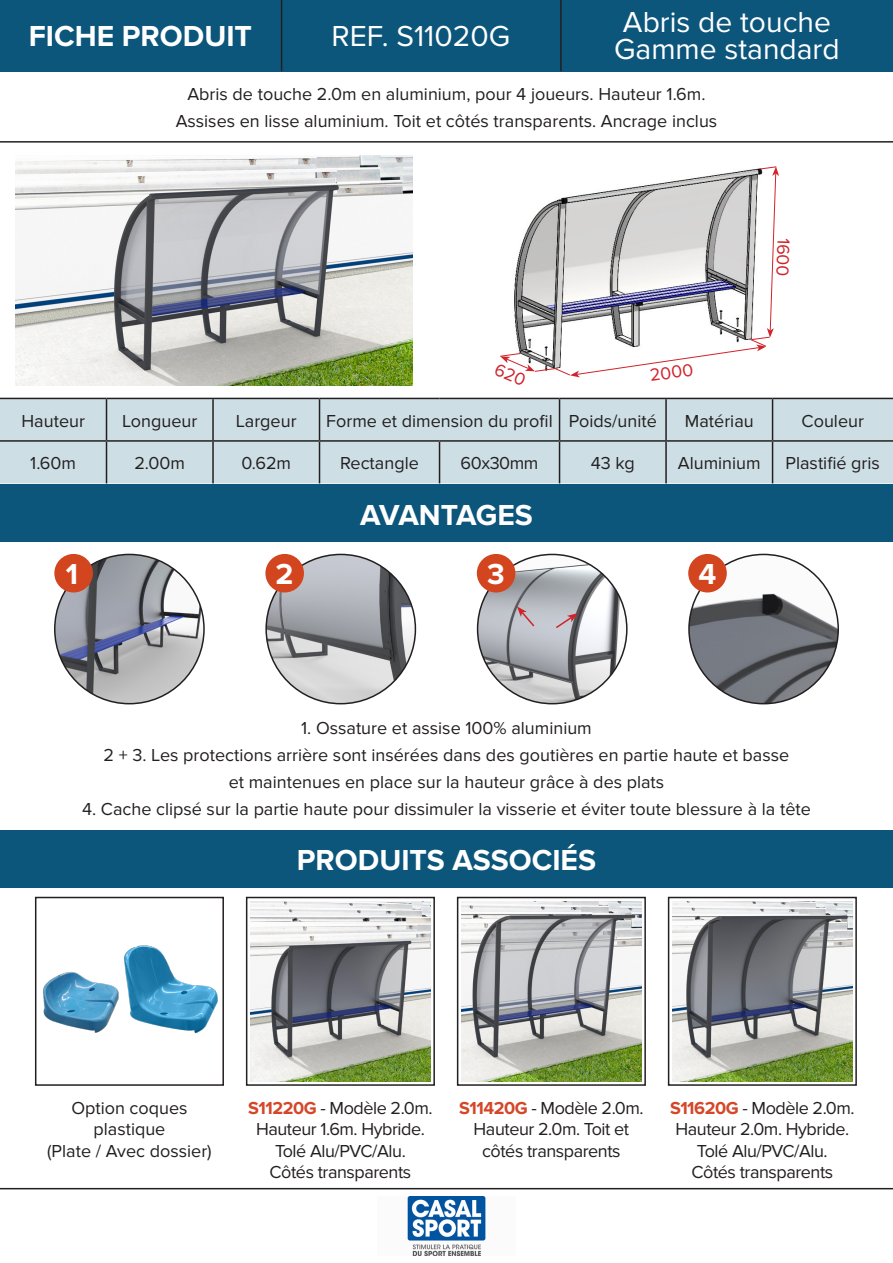
<style>
.page{position:relative;width:893px;height:1263px;background:#fff}
.page>*{position:absolute;margin:0;border:0;box-sizing:border-box;transform-origin:0 0}
.t1{font:700 30px "Proxima Nova";color:#fff}
.t2{font:30px "Proxima Nova";color:#fff}
.t3{font:18px "Proxima Nova";color:#231f20}
.t4{font:18px/21.6px "Proxima Nova";letter-spacing:-.025em;color:#231f20;text-align:center}
.t5{font:18px "Proxima Nova";color:#d1232a}
.s1{font-weight:700;color:#d44728}
</style>
<div class="page">
<div style="left:0;top:0;width:893px;height:71px;background:#0c567c"></div>
<div style="left:0;top:484px;width:893px;height:57px;background:#0c567c"></div>
<div style="left:0;top:830px;width:893px;height:57px;background:#0c567c"></div>
<hr style="left:281px;top:0;width:1px;height:71px;background:#231f20">
<hr style="left:560px;top:0;width:2px;height:71px;background:#231f20">
<img style="left:407px;top:1197px;width:79px;height:59px">
<hr style="left:0;top:1188px;width:893px;height:1px;background:#231f20">
<hr style="left:0;top:141px;width:893px;height:2px;background:#231f20">
<div style="left:0;top:399px;width:893px;height:84px;background:#cddfe5"></div>
<hr style="left:106px;top:399px;width:1px;height:41px;background:#231f20">
<hr style="left:212px;top:399px;width:2px;height:41px;background:#231f20">
<hr style="left:319px;top:399px;width:1px;height:41px;background:#231f20">
<hr style="left:559px;top:399px;width:1px;height:41px;background:#231f20">
<hr style="left:665px;top:399px;width:2px;height:41px;background:#231f20">
<hr style="left:772px;top:399px;width:1px;height:41px;background:#231f20">
<hr style="left:0;top:440px;width:106px;height:2px;background:#231f20">
<hr style="left:106px;top:440px;width:107px;height:2px;background:#231f20">
<hr style="left:106px;top:442px;width:1px;height:41px;background:#231f20">
<hr style="left:213px;top:440px;width:107px;height:2px;background:#231f20">
<hr style="left:212px;top:442px;width:2px;height:41px;background:#231f20">
<hr style="left:320px;top:440px;width:120px;height:2px;background:#231f20">
<hr style="left:319px;top:442px;width:1px;height:41px;background:#231f20">
<hr style="left:440px;top:440px;width:120px;height:2px;background:#231f20">
<hr style="left:439px;top:442px;width:1px;height:41px;background:#231f20">
<hr style="left:560px;top:440px;width:106px;height:2px;background:#231f20">
<hr style="left:559px;top:442px;width:1px;height:41px;background:#231f20">
<hr style="left:666px;top:440px;width:106px;height:2px;background:#231f20">
<hr style="left:665px;top:442px;width:2px;height:41px;background:#231f20">
<hr style="left:772px;top:440px;width:121px;height:2px;background:#231f20">
<hr style="left:772px;top:442px;width:1px;height:41px;background:#231f20">
<hr style="left:0;top:398px;width:106px;height:1px;background:#231f20">
<hr style="left:106px;top:398px;width:107px;height:1px;background:#231f20">
<hr style="left:213px;top:398px;width:107px;height:1px;background:#231f20">
<hr style="left:320px;top:398px;width:120px;height:1px;background:#231f20">
<hr style="left:440px;top:398px;width:120px;height:1px;background:#231f20">
<hr style="left:560px;top:398px;width:106px;height:1px;background:#231f20">
<hr style="left:666px;top:398px;width:106px;height:1px;background:#231f20">
<hr style="left:772px;top:398px;width:121px;height:1px;background:#231f20">
<div style="left:246px;top:897px;width:189px;height:189px;border:2px solid #231f20"></div>
<img style="left:251px;top:901px;width:179px;height:180px">
<div style="left:457px;top:897px;width:189px;height:189px;border:2px solid #231f20"></div>
<img style="left:462px;top:901px;width:179px;height:180px">
<div style="left:668px;top:897px;width:189px;height:189px;border:2px solid #231f20"></div>
<img style="left:673px;top:901px;width:179px;height:180px">
<div style="left:35px;top:897px;width:189px;height:189px;border:2px solid #231f20"></div>
<img style="left:15px;top:155px;width:397px;height:230px">
<img style="left:124px;top:945px;width:94px;height:89px">
<img style="left:43px;top:971px;width:76px;height:62px">
<img style="left:55px;top:554px;width:149px;height:150px;border-radius:75px">
<div style="left:54px;top:554px;width:39px;height:38px;background:#d2451e;border-radius:50%"></div>
<img style="left:266px;top:554px;width:149px;height:150px;border-radius:75px">
<div style="left:265px;top:554px;width:39px;height:38px;background:#d2451e;border-radius:50%"></div>
<img style="left:478px;top:554px;width:149px;height:150px;border-radius:75px">
<div style="left:477px;top:554px;width:38px;height:38px;background:#d2451e;border-radius:50%"></div>
<img style="left:689px;top:554px;width:149px;height:150px;border-radius:75px">
<div style="left:688px;top:554px;width:39px;height:38px;background:#d2451e;border-radius:50%"></div>
<svg style="left:517px;top:606px;width:19px;height:22px"></svg>
<svg style="left:554px;top:613px;width:24px;height:17px"></svg>
<svg style="left:500px;top:166px;width:279px;height:212px"></svg>
<p class="t1" style="left:29px;top:18px;width:225px">FICHE PRODUIT</p>
<p class="t2" style="left:332px;top:18px;width:180px">REF. S11020G</p>
<p class="t2" style="left:623px;top:5px;width:210px">Abris de touche</p>
<p class="t2" style="left:614px;top:32px;width:227px">Gamme standard</p>
<p class="t3" style="left:187px;top:83px;width:520px">Abris de touche 2.0m en aluminium, pour 4 joueurs. Hauteur 1.6m.</p>
<p class="t3" style="left:176px;top:110px;width:543px">Assises en lisse aluminium. Toit et côtés transparents. Ancrage inclus</p>
<p class="t5" style="left:648px;top:365px;width:45px;rotate:-8deg">2000</p>
<p class="t5" style="left:794px;top:238px;width:40px;rotate:92deg">1600</p>
<p class="t3" style="left:21px;top:410px;width:65px">Hauteur</p>
<p class="t3" style="left:122px;top:410px;width:77px">Longueur</p>
<p class="t3" style="left:236px;top:410px;width:62px">Largeur</p>
<p class="t3" style="left:326px;top:410px;width:228px">Forme et dimension du profil</p>
<p class="t3" style="left:569px;top:410px;width:90px">Poids/unité</p>
<p class="t3" style="left:685px;top:410px;width:70px">Matériau</p>
<p class="t3" style="left:801px;top:410px;width:64px">Couleur</p>
<p class="t3" style="left:30px;top:453px;width:47px">1.60m</p>
<p class="t3" style="left:134px;top:453px;width:52px">2.00m</p>
<p class="t3" style="left:241px;top:453px;width:51px">0.62m</p>
<p class="t3" style="left:340px;top:453px;width:80px">Rectangle</p>
<p class="t4" style="left:461px;top:453px;width:79px">60x30mm</p>
<p class="t3" style="left:591px;top:453px;width:46px">43 kg</p>
<p class="t3" style="left:678px;top:453px;width:84px">Aluminium</p>
<p class="t3" style="left:785px;top:453px;width:96px">Plastifié gris</p>
<p class="t1" style="left:360px;top:497px;width:174px">AVANTAGES</p>
<p class="t1" style="left:66px;top:556px;width:14px">1</p>
<p class="t1" style="left:276px;top:556px;width:19px">2</p>
<p class="t1" style="left:487px;top:556px;width:19px">3</p>
<p class="t1" style="left:698px;top:556px;width:19px">4</p>
<p class="t3" style="left:301px;top:718px;width:292px">1. Ossature et assise 100% aluminium</p>
<p class="t3" style="left:104px;top:745px;width:687px">2 + 3. Les protections arrière sont insérées dans des goutières en partie haute et basse</p>
<p class="t3" style="left:229px;top:772px;width:437px">et maintenues en place sur la hauteur grâce à des plats</p>
<p class="t3" style="left:82px;top:799px;width:730px">4. Cache clipsé sur la partie haute pour dissimuler la visserie et éviter toute blessure à la tête</p>
<p class="t1" style="left:297px;top:843px;width:301px">PRODUITS ASSOCIÉS</p>
<p class="t3" style="left:71px;top:1097px;width:118px">Option coques</p>
<p class="t3" style="left:94px;top:1119px;width:73px">plastique</p>
<p class="t3" style="left:47px;top:1140px;width:166px">(Plate / Avec dossier)</p>
<p class="t4" style="left:248px;top:1097px;width:186px"><span class="s1">S11220G</span> - Modèle 2.0m.<br>Hauteur 1.6m. Hybride.<br>Tolé Alu/PVC/Alu.</p>
<p class="t4" style="left:270px;top:1162px;width:143px">Côtés transparents</p>
<p class="t4" style="left:459px;top:1097px;width:186px"><span class="s1">S11420G</span> - Modèle 2.0m.<br>Hauteur 2.0m. Toit et côtés transparents</p>
<p class="t4" style="left:670px;top:1097px;width:186px"><span class="s1">S11620G</span> - Modèle 2.0m.<br>Hauteur 2.0m. Hybride.<br>Tolé Alu/PVC/Alu.</p>
<p class="t4" style="left:691px;top:1162px;width:143px">Côtés transparents</p>
</div>
